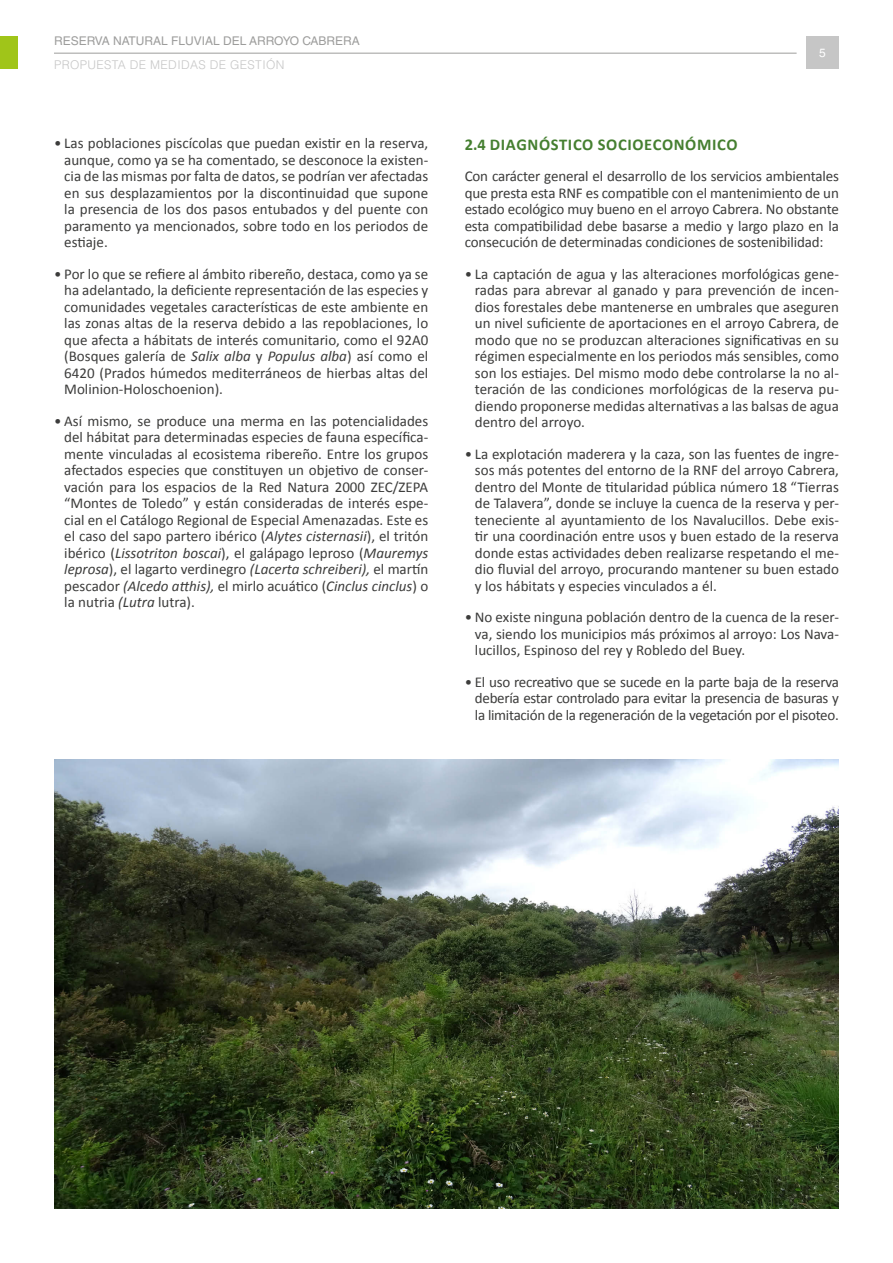
<style>
.page{position:relative;width:893px;height:1263px;background:#fff}
.page>*{position:absolute;margin:0;border:0;box-sizing:border-box;transform-origin:0 0}
.t1{font:700 16.5px "Calibri";letter-spacing:.04em;color:#457f30}
.t2{font:15px/16.5px "Calibri";color:#3c3c3b;text-align:justify}
.t3{font:12px "Helvetica LT Std";color:#9d9d9c}
.t4{font:300 12px "Helvetica LT Std";letter-spacing:.03em;color:#c6c6c6}
.t5{font:12px "Helvetica LT Std";color:#fff}
.s1{font-style:italic}
</style>
<div class="page">
<hr style="left:54px;top:53px;width:743px;height:1px;background:#9d9d9c">
<div style="left:0;top:36px;width:18px;height:33px;background:#a0c519"></div>
<div style="left:806px;top:36px;width:33px;height:33px;background:#c6c6c6"></div>
<img style="left:54px;top:759px;width:785px;height:450px">
<p class="t3" style="left:54px;top:34px;width:307px">RESERVA NATURAL FLUVIAL DEL ARROYO CABRERA</p>
<p class="t4" style="left:54px;top:57px;width:232px">PROPUESTA DE MEDIDAS DE GESTIÓN</p>
<p class="t2" style="left:64px;top:134px;width:366px;text-indent:-10px">• Las poblaciones piscícolas que puedan existir en la reserva, aunque, como ya se ha comentado, se desconoce la existen&shy;cia de las mismas por falta de datos, se podrían ver afectadas en sus desplazamientos por la discontinuidad que supone la presencia de los dos pasos entubados y del puente con paramento ya mencionados, sobre todo en los periodos de estiaje.</p>
<p class="t2" style="left:64px;top:265px;width:366px;text-indent:-10px">• Por lo que se refiere al ámbito ribereño, destaca, como ya se ha adelantado, la deficiente representación de las especies y comunidades vegetales características de este ambiente en las zonas altas de la reserva debido a las repoblaciones, lo que afecta a hábitats de interés comunitario, como el 92A0 (Bosques galería de <span class="s1">Salix alba</span> y <span class="s1">Populus alba</span>) así como el 6420 (Prados húmedos mediterráneos de hierbas altas del Molinion-Holoschoenion).</p>
<p class="t2" style="left:64px;top:412px;width:366px;text-indent:-10px">• Así mismo, se produce una merma en las potencialidades del hábitat para determinadas especies de fauna específica&shy;mente vinculadas al ecosistema ribereño. Entre los grupos afectados especies que constituyen un objetivo de conser&shy;vación para los espacios de la Red Natura 2000 ZEC/ZEPA “Montes de Toledo” y están consideradas de interés espe&shy;cial en el Catálogo Regional de Especial Amenazadas. Este es el caso del sapo partero ibérico (<span class="s1">Alytes cisternasii</span>), el tritón ibérico (<span class="s1">Lissotriton boscai</span>), el galápago leproso (<span class="s1">Mauremys leprosa</span>), el lagarto verdinegro <span class="s1">(Lacerta schreiberi),</span> el martín pescador <span class="s1">(Alcedo atthis),</span> el mirlo acuático (<span class="s1">Cinclus cinclus</span>) o la nutria <span class="s1">(Lutra</span> lutra).</p>
<p class="t5" style="left:819px;top:46px;width:8px">5</p>
<p class="t1" style="left:465px;top:134px;width:274px">2.4 DIAGNÓSTICO SOCIOECONÓMICO</p>
<p class="t2" style="left:465px;top:167px;width:376px">Con carácter general el desarrollo de los servicios ambientales que presta esta RNF es compatible con el mantenimiento de un estado ecológico muy bueno en el arroyo Cabrera. No obstante esta compatibilidad debe basarse a medio y largo plazo en la consecución de determinadas condiciones de sostenibilidad:</p>
<p class="t2" style="left:475px;top:265px;width:366px;text-indent:-10px">• La captación de agua y las alteraciones morfológicas gene&shy;radas para abrevar al ganado y para prevención de incen&shy;dios forestales debe mantenerse en umbrales que aseguren un nivel suficiente de aportaciones en el arroyo Cabrera, de modo que no se produzcan alteraciones significativas en su régimen especialmente en los periodos más sensibles, como son los estiajes. Del mismo modo debe controlarse la no al&shy;teración de las condiciones morfológicas de la reserva pu&shy;diendo proponerse medidas alternativas a las balsas de agua dentro del arroyo.</p>
<p class="t2" style="left:475px;top:445px;width:366px;text-indent:-10px">• La explotación maderera y la caza, son las fuentes de ingre&shy;sos más potentes del entorno de la RNF del arroyo Cabrera, dentro del Monte de titularidad pública número 18 “Tierras de Talavera”, donde se incluye la cuenca de la reserva y per&shy;teneciente al ayuntamiento de los Navalucillos. Debe exis&shy;tir una coordinación entre usos y buen estado de la reserva donde estas actividades deben realizarse respetando el me&shy;dio fluvial del arroyo, procurando mantener su buen estado y los hábitats y especies vinculados a él.</p>
<p class="t2" style="left:475px;top:608px;width:366px;text-indent:-10px">• No existe ninguna población dentro de la cuenca de la reser&shy;va, siendo los municipios más próximos al arroyo: Los Nava&shy;lucillos, Espinoso del rey y Robledo del Buey.</p>
<p class="t2" style="left:475px;top:673px;width:365px;text-indent:-10px">• El uso recreativo que se sucede en la parte baja de la reserva debería estar controlado para evitar la presencia de basuras y la limitación de la regeneración de la vegetación por el pisoteo.</p>
</div>
